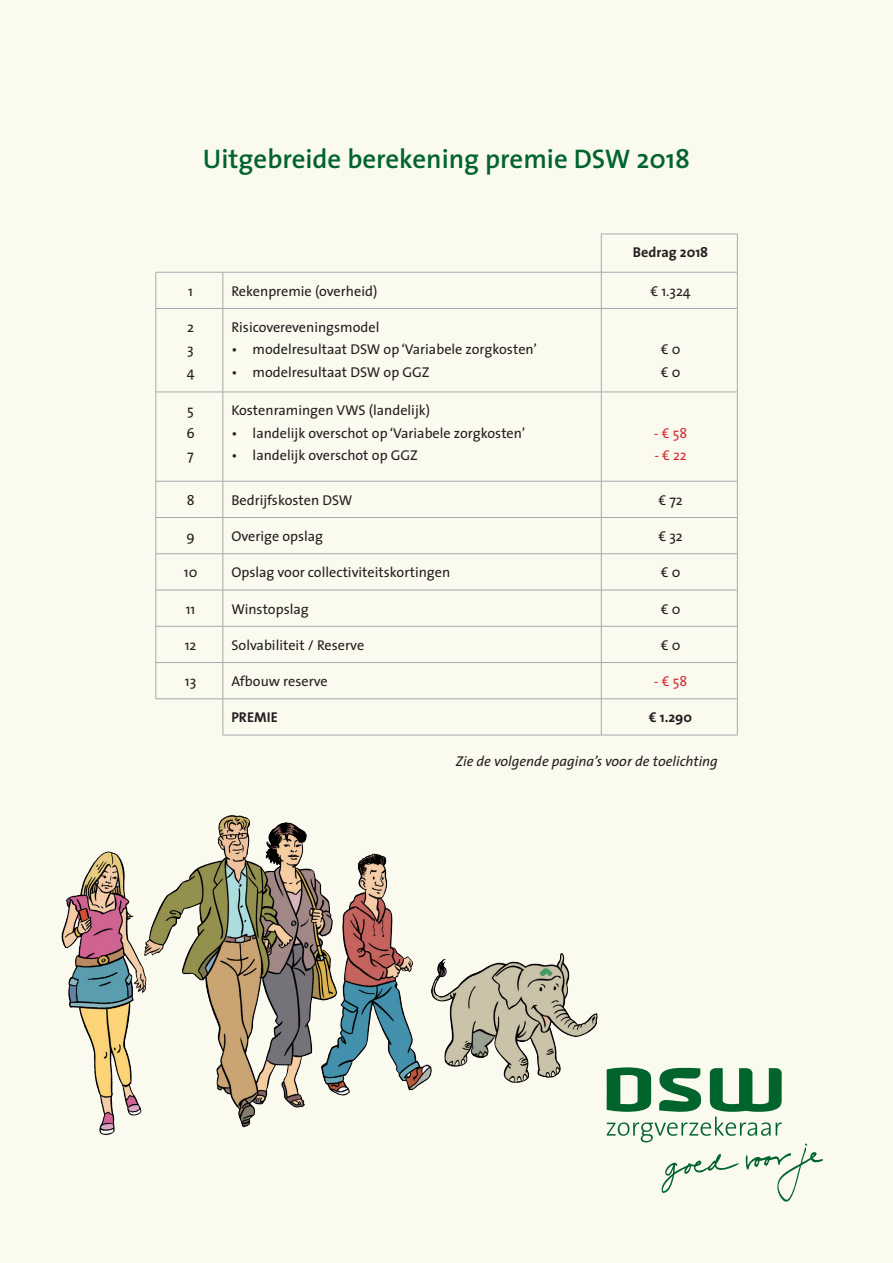
<style>
.page{position:relative;width:893px;height:1263px;background:#fbfaef}
.page>*{position:absolute;margin:0;border:0;box-sizing:border-box;transform-origin:0 0}
.t1{font:600 27px "The Sans";color:#00642c}
.t2{font:14.25px/22.5px "The Sans";color:#231f20;text-align:justify}
.t3{font:italic 14.25px "The Sans";color:#231f20}
.t4{font:700 14.25px "The Sans";color:#231f20}
.t5{font:14.25px "The Sans";color:#d72e32}
</style>
<div class="page">
<hr style="left:601px;top:234px;width:136px;height:1px;background:#a8a9ad">
<hr style="left:601px;top:234px;width:1px;height:38px;background:#a8a9ad">
<hr style="left:737px;top:234px;width:1px;height:38px;background:#a8a9ad">
<hr style="left:156px;top:272px;width:67px;height:1px;background:#a8a9ad">
<hr style="left:156px;top:272px;width:1px;height:36px;background:#a8a9ad">
<hr style="left:223px;top:272px;width:378px;height:1px;background:#a8a9ad">
<hr style="left:223px;top:272px;width:1px;height:36px;background:#a8a9ad">
<hr style="left:601px;top:272px;width:136px;height:1px;background:#a8a9ad">
<hr style="left:601px;top:272px;width:1px;height:36px;background:#a8a9ad">
<hr style="left:737px;top:272px;width:1px;height:36px;background:#a8a9ad">
<hr style="left:156px;top:308px;width:67px;height:1px;background:#a8a9ad">
<hr style="left:156px;top:309px;width:1px;height:83px;background:#a8a9ad">
<hr style="left:223px;top:308px;width:378px;height:1px;background:#a8a9ad">
<hr style="left:223px;top:309px;width:1px;height:83px;background:#a8a9ad">
<hr style="left:601px;top:308px;width:136px;height:1px;background:#a8a9ad">
<hr style="left:601px;top:309px;width:1px;height:83px;background:#a8a9ad">
<hr style="left:737px;top:309px;width:1px;height:83px;background:#a8a9ad">
<hr style="left:156px;top:392px;width:67px;height:1px;background:#a8a9ad">
<hr style="left:156px;top:392px;width:1px;height:89px;background:#a8a9ad">
<hr style="left:223px;top:392px;width:378px;height:1px;background:#a8a9ad">
<hr style="left:223px;top:392px;width:1px;height:89px;background:#a8a9ad">
<hr style="left:601px;top:392px;width:136px;height:1px;background:#a8a9ad">
<hr style="left:601px;top:392px;width:1px;height:89px;background:#a8a9ad">
<hr style="left:737px;top:392px;width:1px;height:89px;background:#a8a9ad">
<hr style="left:156px;top:481px;width:67px;height:1px;background:#a8a9ad">
<hr style="left:156px;top:481px;width:1px;height:36px;background:#a8a9ad">
<hr style="left:223px;top:481px;width:378px;height:1px;background:#a8a9ad">
<hr style="left:223px;top:481px;width:1px;height:36px;background:#a8a9ad">
<hr style="left:601px;top:481px;width:136px;height:1px;background:#a8a9ad">
<hr style="left:601px;top:481px;width:1px;height:36px;background:#a8a9ad">
<hr style="left:737px;top:481px;width:1px;height:36px;background:#a8a9ad">
<hr style="left:156px;top:517px;width:67px;height:1px;background:#a8a9ad">
<hr style="left:156px;top:518px;width:1px;height:36px;background:#a8a9ad">
<hr style="left:223px;top:517px;width:378px;height:1px;background:#a8a9ad">
<hr style="left:223px;top:518px;width:1px;height:36px;background:#a8a9ad">
<hr style="left:601px;top:517px;width:136px;height:1px;background:#a8a9ad">
<hr style="left:601px;top:518px;width:1px;height:36px;background:#a8a9ad">
<hr style="left:737px;top:518px;width:1px;height:36px;background:#a8a9ad">
<hr style="left:156px;top:553px;width:67px;height:1px;background:#a8a9ad">
<hr style="left:156px;top:554px;width:1px;height:36px;background:#a8a9ad">
<hr style="left:223px;top:553px;width:378px;height:1px;background:#a8a9ad">
<hr style="left:223px;top:554px;width:1px;height:36px;background:#a8a9ad">
<hr style="left:601px;top:553px;width:136px;height:1px;background:#a8a9ad">
<hr style="left:601px;top:554px;width:1px;height:36px;background:#a8a9ad">
<hr style="left:737px;top:554px;width:1px;height:36px;background:#a8a9ad">
<hr style="left:156px;top:590px;width:67px;height:1px;background:#a8a9ad">
<hr style="left:156px;top:590px;width:1px;height:36px;background:#a8a9ad">
<hr style="left:223px;top:590px;width:378px;height:1px;background:#a8a9ad">
<hr style="left:223px;top:590px;width:1px;height:36px;background:#a8a9ad">
<hr style="left:601px;top:590px;width:136px;height:1px;background:#a8a9ad">
<hr style="left:601px;top:590px;width:1px;height:36px;background:#a8a9ad">
<hr style="left:737px;top:590px;width:1px;height:36px;background:#a8a9ad">
<hr style="left:156px;top:626px;width:67px;height:1px;background:#a8a9ad">
<hr style="left:156px;top:626px;width:1px;height:36px;background:#a8a9ad">
<hr style="left:223px;top:626px;width:378px;height:1px;background:#a8a9ad">
<hr style="left:223px;top:626px;width:1px;height:36px;background:#a8a9ad">
<hr style="left:601px;top:626px;width:136px;height:1px;background:#a8a9ad">
<hr style="left:601px;top:626px;width:1px;height:36px;background:#a8a9ad">
<hr style="left:737px;top:626px;width:1px;height:36px;background:#a8a9ad">
<hr style="left:156px;top:662px;width:67px;height:1px;background:#a8a9ad">
<hr style="left:156px;top:663px;width:1px;height:36px;background:#a8a9ad">
<hr style="left:223px;top:662px;width:378px;height:1px;background:#a8a9ad">
<hr style="left:223px;top:663px;width:1px;height:36px;background:#a8a9ad">
<hr style="left:601px;top:662px;width:136px;height:1px;background:#a8a9ad">
<hr style="left:601px;top:663px;width:1px;height:36px;background:#a8a9ad">
<hr style="left:737px;top:663px;width:1px;height:36px;background:#a8a9ad">
<hr style="left:156px;top:698px;width:67px;height:1px;background:#a8a9ad">
<hr style="left:223px;top:698px;width:378px;height:1px;background:#a8a9ad">
<hr style="left:223px;top:699px;width:1px;height:36px;background:#a8a9ad">
<hr style="left:601px;top:698px;width:136px;height:1px;background:#a8a9ad">
<hr style="left:601px;top:699px;width:1px;height:36px;background:#a8a9ad">
<hr style="left:737px;top:699px;width:1px;height:36px;background:#a8a9ad">
<hr style="left:223px;top:735px;width:378px;height:1px;background:#a8a9ad">
<hr style="left:601px;top:735px;width:136px;height:1px;background:#a8a9ad">
<svg style="left:607px;top:1067px;width:216px;height:135px"></svg>
<img style="left:61px;top:815px;width:537px;height:321px">
<h1 class="t1" style="left:203px;top:141px;width:489px">Uitgebreide berekening premie DSW 2018</h1>
<p class="t4" style="left:633px;top:243px;width:77px">Bedrag 2018</p>
<p class="t2" style="left:188px;top:280px;width:6px">1</p>
<p class="t2" style="left:231px;top:280px;width:148px">Rekenpremie (overheid)</p>
<p class="t2" style="left:650px;top:280px;width:42px">€ 1.324</p>
<p class="t2" style="left:187px;top:316px;width:9px">2<br>3<br>4</p>
<p class="t2" style="left:231px;top:316px;width:150px">Risicovereveningsmodel</p>
<p class="t2" style="left:231px;top:338px;width:307px">• modelresultaat DSW op ‘Variabele zorgkosten’</p>
<p class="t2" style="left:231px;top:361px;width:200px">• modelresultaat DSW op GGZ</p>
<p class="t2" style="left:661px;top:338px;width:21px">€ 0 € 0</p>
<p class="t2" style="left:186px;top:399px;width:10px">5<br>6<br>7</p>
<p class="t2" style="left:231px;top:399px;width:200px">Kostenramingen VWS (landelijk)</p>
<p class="t2" style="left:231px;top:422px;width:295px">• landelijk overschot op ‘Variabele zorgkosten’</p>
<p class="t2" style="left:231px;top:444px;width:188px">• landelijk overschot op GGZ</p>
<p class="t5" style="left:654px;top:424px;width:35px">- € 58</p>
<p class="t5" style="left:654px;top:446px;width:34px">- € 22</p>
<p class="t2" style="left:187px;top:489px;width:9px">8</p>
<p class="t2" style="left:231px;top:489px;width:123px">Bedrijfskosten DSW</p>
<p class="t2" style="left:658px;top:489px;width:26px">€ 72</p>
<p class="t2" style="left:186px;top:525px;width:10px">9</p>
<p class="t2" style="left:231px;top:525px;width:93px">Overige opslag</p>
<p class="t2" style="left:658px;top:525px;width:26px">€ 32</p>
<p class="t2" style="left:184px;top:561px;width:15px">10</p>
<p class="t2" style="left:231px;top:561px;width:220px">Opslag voor collectiviteitskortingen</p>
<p class="t2" style="left:661px;top:561px;width:21px">€ 0</p>
<p class="t2" style="left:186px;top:597px;width:11px">11</p>
<p class="t2" style="left:231px;top:597px;width:79px">Winstopslag</p>
<p class="t2" style="left:661px;top:597px;width:21px">€ 0</p>
<p class="t2" style="left:185px;top:634px;width:13px">12</p>
<p class="t2" style="left:231px;top:634px;width:134px">Solvabiliteit / Reserve</p>
<p class="t2" style="left:661px;top:634px;width:21px">€ 0</p>
<p class="t2" style="left:185px;top:670px;width:13px">13</p>
<p class="t2" style="left:231px;top:670px;width:98px">Afbouw reserve</p>
<p class="t5" style="left:654px;top:672px;width:35px">- € 58</p>
<p class="t4" style="left:231px;top:708px;width:48px">PREMIE</p>
<p class="t4" style="left:649px;top:708px;width:45px">€ 1.290</p>
<p class="t3" style="left:456px;top:752px;width:264px">Zie de volgende pagina’s voor de toelichting</p>
</div>
